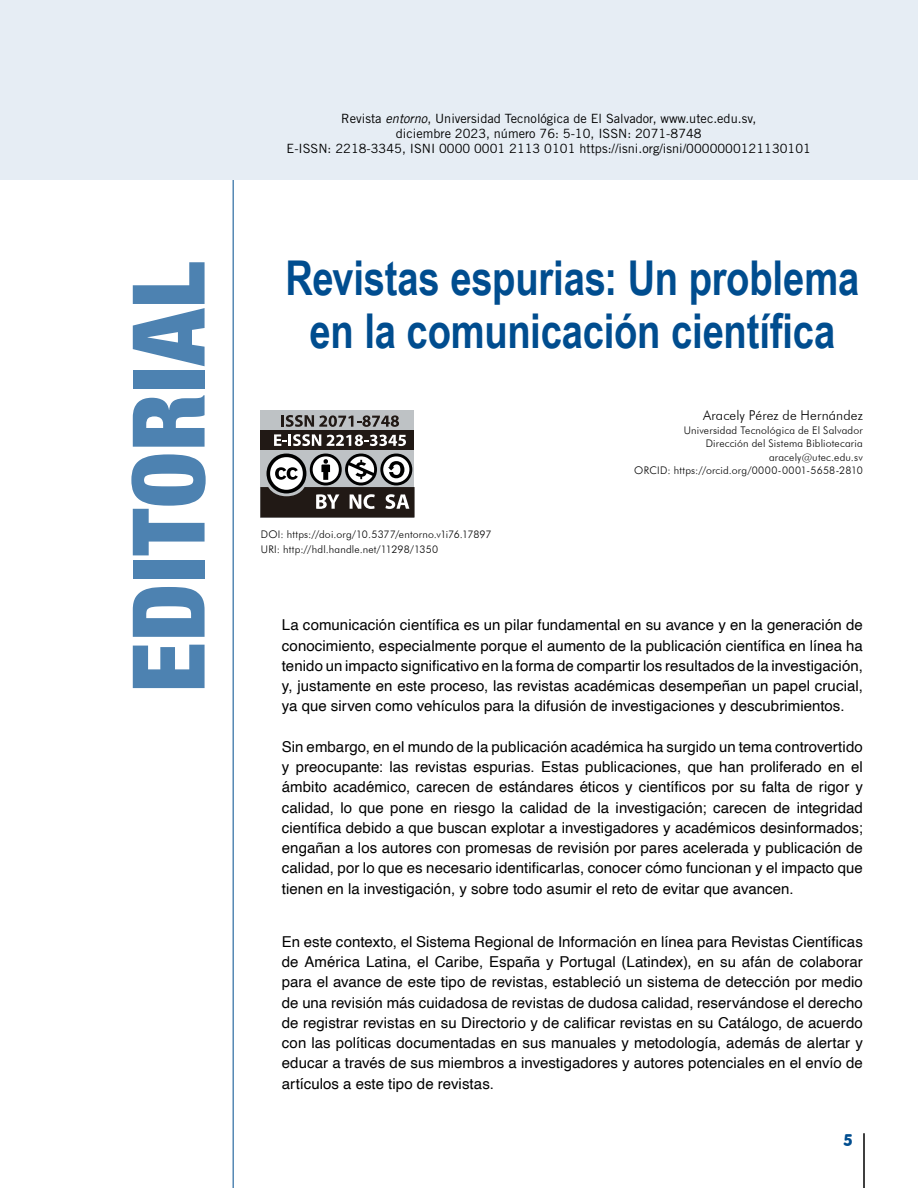
<style>
.page{position:relative;width:918px;height:1188px;background:#fff}
.page>*{position:absolute;margin:0;border:0;box-sizing:border-box;transform-origin:0 0}
.t1{font:900 condensed 100.5px "Helvetica Neue";letter-spacing:.01em;color:#4d82b1}
.t2{font:700 48px/52.5px "Arial Narrow";letter-spacing:-.005em;color:#004d8f;text-align:center}
.t3{font:900 16.5px "VAG Rounded";color:#004d8f}
.t4{font:15px/20.2px "Helvetica";letter-spacing:.005em;color:#000;text-align:justify}
.t5{font:300 13.5px "Futura BT";letter-spacing:.01em;color:#000}
.t6{font:12.75px/15px "Trade Gothic";color:#000;text-align:center}
.t7{font:300 10.5px/13.5px "Futura BT";letter-spacing:.02em;color:#000}
.s1{font-family:"Trade Gothic LT";font-style:italic}
</style>
<div class="page">
<hr style="left:863px;top:1133px;width:2px;height:55px;background:#000">
<div style="left:0;top:0;width:918px;height:180px;background:#e6edf4"></div>
<hr style="left:233px;top:180px;width:1px;height:1008px;background:#004d8f">
<div style="left:260px;top:410px;width:154px;height:108px;background:#bec2c5"></div>
<div style="left:260px;top:430px;width:154px;height:19px;background:#211915"></div>
<svg style="left:274px;top:434px;width:47px;height:12px"></svg>
<svg style="left:327px;top:435px;width:79px;height:11px"></svg>
<svg style="left:281px;top:415px;width:118px;height:12px"></svg>
<svg style="left:260px;top:454px;width:155px;height:64px"></svg>
<h1 class="t1" style="left:86px;top:693px;width:432px;rotate:-90deg">EDITORIAL</h1>
<p class="t6" style="left:287px;top:111px;width:526px">Revista <span class="s1">entorno</span>, Universidad Tecnológica de El Salvador, www.utec.edu.sv,<br>diciembre 2023, número 76: 5-10, ISSN: 2071-8748<br>E-ISSN: 2218-3345, ISNI 0000 0001 2113 0101 https://isni.org/isni/0000000121130101</p>
<h2 class="t2" style="left:285px;top:250px;width:575px">Revistas espurias: Un problema en la comunicación científica</h2>
<p class="t7" style="left:261px;top:527px;width:232px;line-height:15px">DOI: https://doi.org/10.5377/entorno.v1i76.17897<br>URI: http://hdl.handle.net/11298/1350</p>
<p class="t5" style="left:703px;top:407px;width:161px">Aracely Pérez de Hernández</p>
<p class="t7" style="left:634px;top:423px;width:230px;text-align:right">Universidad Tecnológica de El Salvador<br>Dirección del Sistema Bibliotecaria aracely@utec.edu.sv<br>ORCID: https://orcid.org/0000-0001-5658-2810</p>
<p class="t4" style="left:282px;top:615px;width:582px">La comunicación científica es un pilar fundamental en su avance y en la generación de conocimiento, especialmente porque el aumento de la publicación científica en línea ha tenido un impacto significativo en la forma de compartir los resultados de la investigación, y, justamente en este proceso, las revistas académicas desempeñan un papel crucial, ya que sirven como vehículos para la difusión de investigaciones y descubrimientos.</p>
<p class="t4" style="left:282px;top:737px;width:582px">Sin embargo, en el mundo de la publicación académica ha surgido un tema controvertido y preocupante: las revistas espurias. Estas publicaciones, que han proliferado en el ámbito académico, carecen de estándares éticos y científicos por su falta de rigor y calidad, lo que pone en riesgo la calidad de la investigación; carecen de integridad científica debido a que buscan explotar a investigadores y académicos desinformados; engañan a los autores con promesas de revisión por pares acelerada y publicación de calidad, por lo que es necesario identificarlas, conocer cómo funcionan y el impacto que tienen en la investigación, y sobre todo asumir el reto de evitar que avancen.</p>
<p class="t4" style="left:282px;top:932px;width:582px">En este contexto, el Sistema Regional de Información en línea para Revistas Científicas de América Latina, el Caribe, España y Portugal (Latindex), en su afán de colaborar para el avance de este tipo de revistas, estableció un sistema de detección por medio de una revisión más cuidadosa de revistas de dudosa calidad, reservándose el derecho de registrar revistas en su Directorio y de calificar revistas en su Catálogo, de acuerdo con las políticas documentadas en sus manuales y metodología, además de alertar y educar a través de sus miembros a investigadores y autores potenciales en el envío de artículos a este tipo de revistas.</p>
<p class="t3" style="left:844px;top:1130px;width:10px">5</p>
</div>
